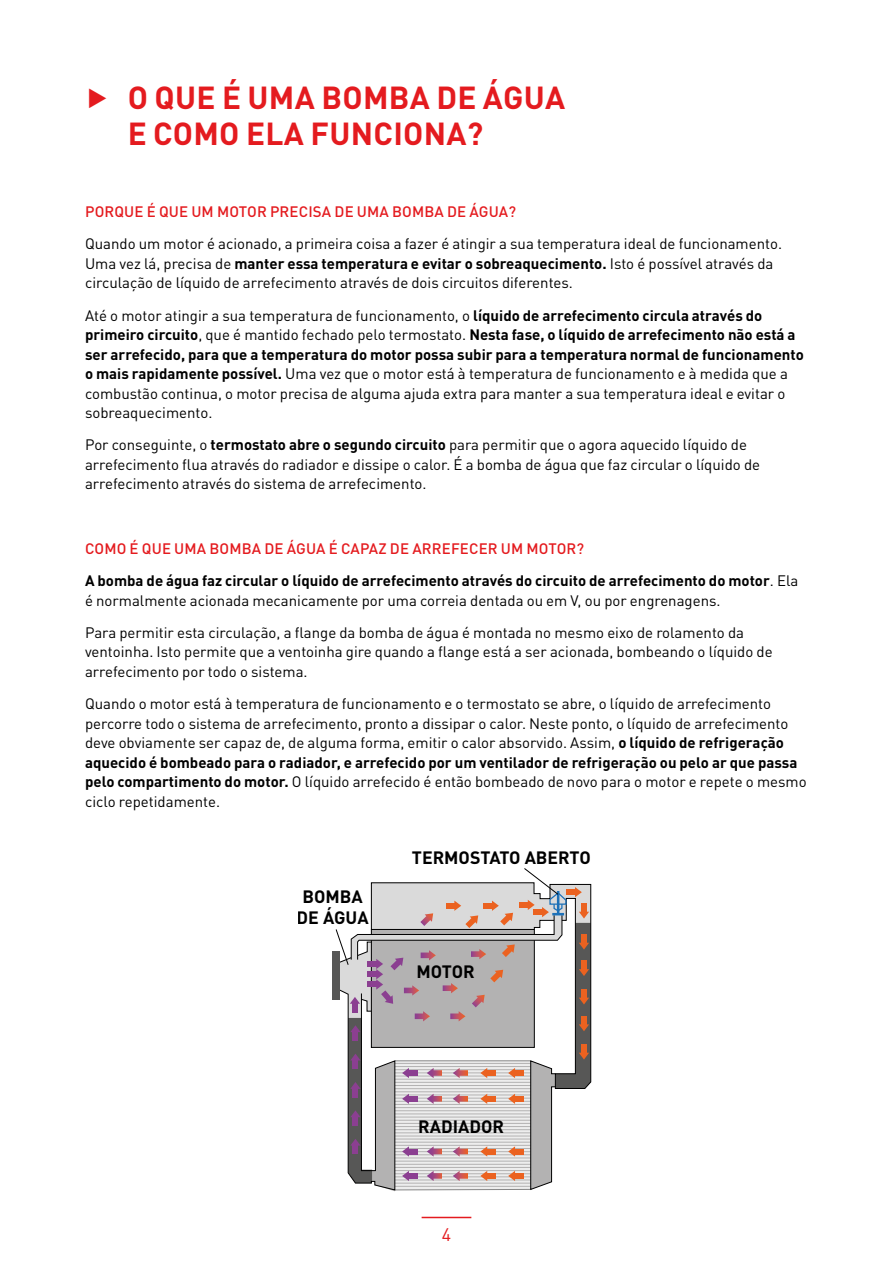
<style>
.page{position:relative;width:893px;height:1263px;background:#fff}
.page>*{position:absolute;margin:0;border:0;box-sizing:border-box;transform-origin:0 0}
.t1{font:700 31.5px/36px "TVH Pro";letter-spacing:.01em;color:#e41b1f}
.t2{font:18px "TVH Pro";color:#e41b1f}
.t3{font:700 17.7px/21.3px "TVH Pro";color:#000;text-align:center}
.t4{font:15px/19.5px "TVH Pro";color:#000}
.t5{font:700 15px/32.2px "TVH Pro";color:#000}
.t6{font:500 15px "TVH Pro";letter-spacing:.01em;color:#e41b1f}
.s1{font-weight:700}
.s2{font-weight:500;color:#e41b1f}
.s3{font-weight:400}
</style>
<div class="page">
<hr style="left:422px;top:1217px;width:49px;height:1px;background:#e41b1f">
<div style="left:333px;top:952px;width:7px;height:48px;background:#575756"></div>
<svg style="left:335px;top:868px;width:256px;height:323px"></svg>
<h1 class="t1" style="left:128px;top:76px;width:439px;text-indent:-43px">▶ O QUE É UMA BOMBA DE ÁGUA<br>E COMO ELA FUNCIONA?</h1>
<p class="t6" style="left:85px;top:200px;width:432px">PORQUE É QUE UM MOTOR PRECISA DE UMA BOMBA DE ÁGUA?</p>
<p class="t4" style="left:85px;top:233px;width:699px">Quando um motor é acionado, a primeira coisa a fazer é atingir a sua temperatura ideal de funcionamento.<br>Uma vez lá, precisa de <span class="s1">manter essa temperatura e evitar o sobreaquecimento.</span> Isto é possível através da circulação de líquido de arrefecimento através de dois circuitos diferentes.</p>
<p class="t4" style="left:85px;top:304px;width:720px">Até o motor atingir a sua temperatura de funcionamento, o <span class="s1">líquido de arrefecimento circula através do primeiro circuito</span>, que é mantido fechado pelo termostato. <span class="s1">Nesta fase, o líquido de arrefecimento não está a ser arrefecido, para que a temperatura do motor possa subir para a temperatura normal de funcionamento o mais rapidamente possível.</span> Uma vez que o motor está à temperatura de funcionamento e à medida que a combustão continua, o motor precisa de alguma ajuda extra para manter a sua temperatura ideal e evitar o sobreaquecimento.</p>
<p class="t4" style="left:85px;top:434px;width:677px">Por conseguinte, o <span class="s1">termostato abre o segundo circuito</span> para permitir que o agora aquecido líquido de arrefecimento flua através do radiador e dissipe o calor. É a bomba de água que faz circular o líquido de arrefecimento através do sistema de arrefecimento.</p>
<p class="t5" style="left:85px;top:531px;width:715px"><span class="s2">COMO É QUE UMA BOMBA DE ÁGUA É CAPAZ DE ARREFECER UM MOTOR?<br></span>A bomba de água faz circular o líquido de arrefecimento através do circuito de arrefecimento do motor<span class="s3">. Ela</span></p>
<p class="t4" style="left:85px;top:583px;width:661px;line-height:32.2px">é normalmente acionada mecanicamente por uma correia dentada ou em V, ou por engrenagens.<br>Para permitir esta circulação, a flange da bomba de água é montada no mesmo eixo de rolamento da</p>
<p class="t4" style="left:85px;top:641px;width:689px">ventoinha. Isto permite que a ventoinha gire quando a flange está a ser acionada, bombeando o líquido de arrefecimento por todo o sistema.</p>
<p class="t4" style="left:85px;top:692px;width:723px">Quando o motor está à temperatura de funcionamento e o termostato se abre, o líquido de arrefecimento percorre todo o sistema de arrefecimento, pronto a dissipar o calor. Neste ponto, o líquido de arrefecimento deve obviamente ser capaz de, de alguma forma, emitir o calor absorvido. Assim, <span class="s1">o líquido de refrigeração aquecido é bombeado para o radiador, e arrefecido por um ventilador de refrigeração ou pelo ar que passa pelo compartimento do motor.</span> O líquido arrefecido é então bombeado de novo para o motor e repete o mesmo ciclo repetidamente.</p>
<p class="t3" style="left:297px;top:883px;width:74px">BOMBA<br>DE ÁGUA</p>
<p class="t3" style="left:412px;top:845px;width:180px">TERMOSTATO ABERTO</p>
<p class="t3" style="left:417px;top:959px;width:60px">MOTOR</p>
<p class="t3" style="left:418px;top:1114px;width:87px">RADIADOR</p>
<p class="t2" style="left:442px;top:1221px;width:11px">4</p>
</div>
